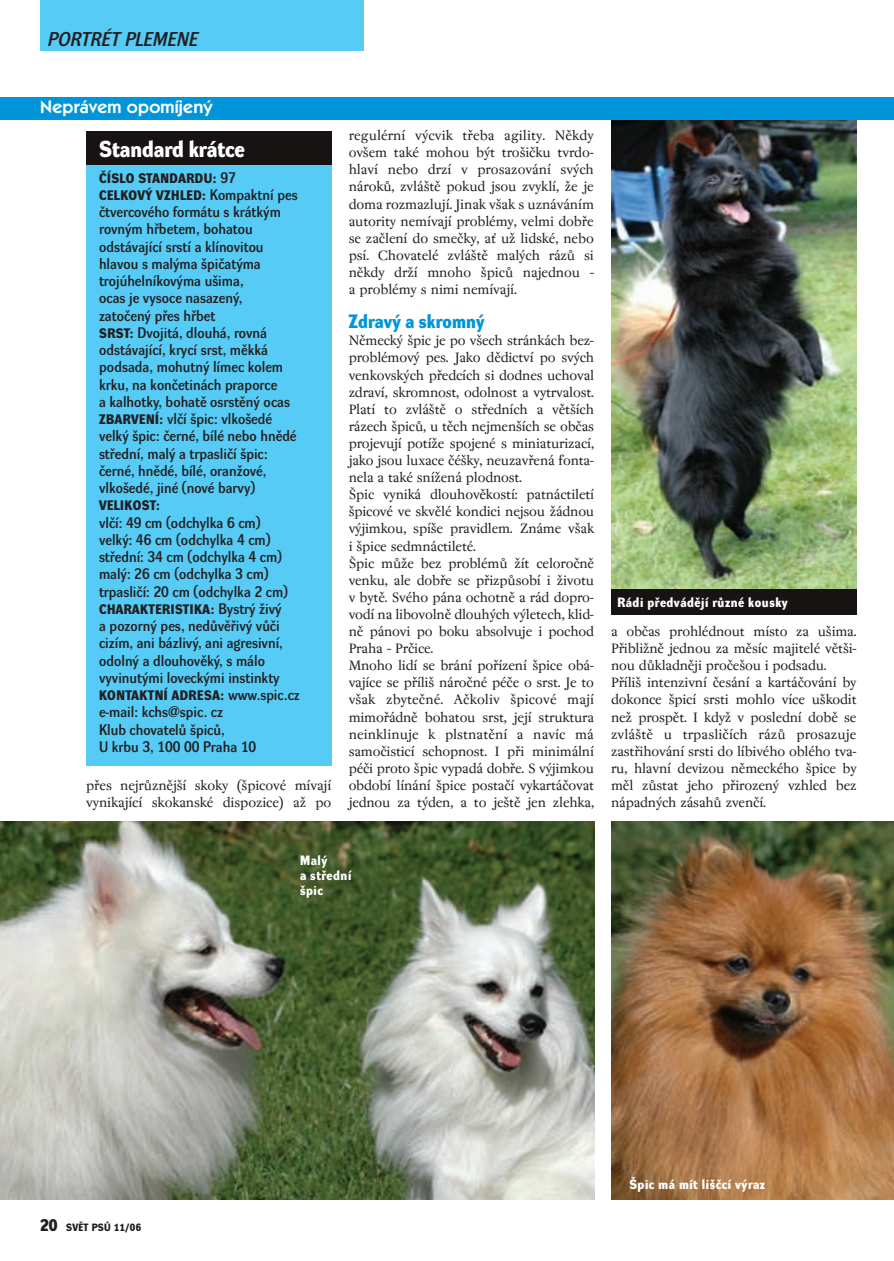
<style>
.page{position:relative;width:894px;height:1261px;background:#fff}
.page>*{position:absolute;margin:0;border:0;box-sizing:border-box;transform-origin:0 0}
.t1{font:22.5px "Dynamo DB";color:#fff}
.t2{font:19.5px "Dynamo D Italic D";letter-spacing:.01em;color:#231f20}
.t3{font:18.9px "Dynamo DB";letter-spacing:.01em;color:#0095d9}
.t4{font:600 18px "Itc Kabel CE";letter-spacing:.01em;color:#fff}
.t5{font:15px/17.1px "Regent";letter-spacing:-.015em;color:#231f20}
.t6{font:15px/17.2px "Dynamo DD";color:#231f20}
.t7{font:13.5px/17.2px "Dynamo DB";letter-spacing:.04em;color:#231f20}
.t8{font:13.2px/14.9px "Dynamo DB";letter-spacing:.045em;color:#fff}
.t9{font:10.35px "Dynamo DB";letter-spacing:.03em;color:#231f20}
.s1{font-family:"Dynamo DD";font-size:15px}
.s2{font-family:"Dynamo DB";font-size:13.5px}
.s3{font-size:16.5px}
</style>
<div class="page">
<img style="left:0;top:0;width:893px;height:1200px">
<h2 class="t2" style="left:48px;top:32px;width:151px">PORTRÉT PLEMENE</h2>
<p class="t4" style="left:40px;top:101px;width:174px">Neprávem opomíjen˘</p>
<h1 class="t1" style="left:99px;top:140px;width:147px">Standard krátce</h1>
<p class="t7" style="left:99px;top:170px;width:200px">âÍSLO STANDARDU: <span class="s1">97<br></span>CELKOV¯ VZHLED: <span class="s1">Kompaktní pes</span></p>
<p class="t6" style="left:99px;top:205px;width:199px">ãtvercového formátu s krátk˘m rovn˘m hfibetem, bohatou odstávající srstí a klínovitou hlavou s mal˘ma ‰piãat˘ma trojúhelníkov˘ma u‰ima,<br>ocas je vysoce nasazen˘, zatoãen˘ pfies hfibet<br><span class="s2">SRST:</span> Dvojitá, dlouhá, rovná odstávající, krycí srst, mûkká podsada, mohutn˘ límec kolem krku, na konãetinách praporce<br>a kalhotky, bohatû osrstûn˘ ocas<br><span class="s2">ZBARVENÍ:</span> vlãí ‰pic: vlko‰edé velk˘ ‰pic: ãerné, bílé nebo hnûdé stfiední, mal˘ a trpasliãí ‰pic: ãerné, hnûdé, bílé, oranÏové, vlko‰edé, jiné (nové barvy)</p>
<p class="t7" style="left:99px;top:498px;width:62px">VELIKOST:</p>
<p class="t6" style="left:99px;top:515px;width:190px">vlãí: 49 cm (odchylka 6 cm) velk˘: 46 cm (odchylka 4 cm) stfiední: 34 cm (odchylka 4 cm) mal˘: 26 cm (odchylka 3 cm) trpasliãí: 20 cm (odchylka 2 cm)</p>
<p class="t7" style="left:99px;top:602px;width:184px">CHARAKTERISTIKA: <span class="s1">Bystr˘ Ïiv˘</span></p>
<p class="t6" style="left:99px;top:619px;width:185px">a pozorn˘ pes, nedÛvûfiiv˘ vÛãi cizím, ani bázliv˘, ani agresivní, odoln˘ a dlouhovûk˘, s málo vyvinut˘mi loveck˘mi instinkty</p>
<p class="t7" style="left:99px;top:688px;width:202px">KONTAKTNÍ ADRESA: <span class="s1">www.spic.cz</span></p>
<p class="t6" style="left:99px;top:705px;width:159px">e-mail: kchs@spic. cz<br>Klub chovatelÛ ‰picÛ,<br>U krbu 3, 100 00 Praha 10</p>
<p class="t5" style="left:86px;top:778px;width:247px">pfies nejrÛznûj‰í skoky (‰picové mívají vynikající skokanské dispozice) aÏ po</p>
<p class="t5" style="left:348px;top:128px;width:247px;text-align:justify">regulérní v˘cvik tfieba agility. Nûkdy ov‰em také mohou b˘t tro‰iãku tvrdo&shy;hlaví nebo drzí v prosazování sv˘ch nárokÛ, zvlá‰tû pokud jsou zvyklí, Ïe je doma rozmazlují. Jinak v‰ak s uznáváním autority nemívají problémy, velmi dobfie se zaãlení do smeãky, aÈ uÏ lidské, nebo psí. Chovatelé zvlá‰tû mal˘ch rázÛ si nûkdy drÏí mnoho ‰picÛ najednou – a problémy s nimi nemívají.</p>
<p class="t3" style="left:348px;top:314px;width:137px">Zdrav˘ a skromn˘</p>
<p class="t5" style="left:348px;top:333px;width:247px">Nûmeck˘ ‰pic je po v‰ech stránkách bez&shy;problémov˘ pes. Jako dûdictví po sv˘ch venkovsk˘ch pfiedcích si dodnes uchoval zdraví, skromnost, odolnost a vytrvalost.<br>Platí to zvlá‰tû o stfiedních a vût‰ích rázech ‰picÛ, u tûch nejmen‰ích se obãas projevují potíÏe spojené s miniaturizací, jako jsou luxace ãé‰ky, neuzavfiená fonta&shy;nela a také sníÏená plodnost.<br>·pic vyniká dlouhovûkostí: patnáctiletí ‰picové ve skvûlé kondici nejsou Ïádnou v˘jimkou, spí‰e pravidlem. Známe v‰ak i ‰pice sedmnáctileté.<br>·pic mÛÏe bez problémÛ Ïít celoroãnû venku, ale dobfie se pfiizpÛsobí i Ïivotu v bytû. Svého pána ochotnû a rád dopro&shy;vodí na libovolnû dlouh˘ch v˘letech, klid&shy;nû pánovi po boku absolvuje i pochod Praha – Prãice.<br>Mnoho lidí se brání pofiízení ‰pice obá&shy;vajíce se pfiíli‰ nároãné péãe o srst. Je to v‰ak zbyteãné. Aãkoliv ‰picové mají mimofiádnû bohatou srst, její struktura neinklinuje k plstnatûní a navíc má samoãisticí schopnost. I pfii minimální péãi proto ‰pic vypadá dobfie. S v˘jimkou období línání ‰pice postaãí vykartáãovat jednou za t˘den, a to je‰tû jen zlehka,</p>
<p class="t8" style="left:617px;top:596px;width:172px">Rádi pfiedvádûjí rÛzné kousky</p>
<p class="t5" style="left:611px;top:624px;width:247px">a obãas prohlédnout místo za u‰ima.<br>PfiibliÏnû jednou za mûsíc majitelé vût‰i&shy;nou dÛkladnûji proãe‰ou i podsadu.<br>Pfiíli‰ intenzivní ãesání a kartáãování by dokonce ‰picí srsti mohlo více u‰kodit neÏ prospût. I kdyÏ v poslední dobû se zvlá‰tû u trpasliãích rázÛ prosazuje zastfiihování srsti do líbivého oblého tva&shy;ru, hlavní devizou nûmeckého ‰pice by mûl zÛstat jeho pfiirozen˘ vzhled bez nápadn˘ch zásahÛ zvenãí.</p>
<p class="t8" style="left:300px;top:854px;width:53px">Mal˘<br>a stfiední ‰pic</p>
<p class="t9" style="left:40px;top:1223px;width:102px"><span class="s3">20</span> SVùT PSÒ 11/06</p>
<p class="t8" style="left:629px;top:1178px;width:137px">·pic má mít li‰ãcí v˘raz</p>
</div>
